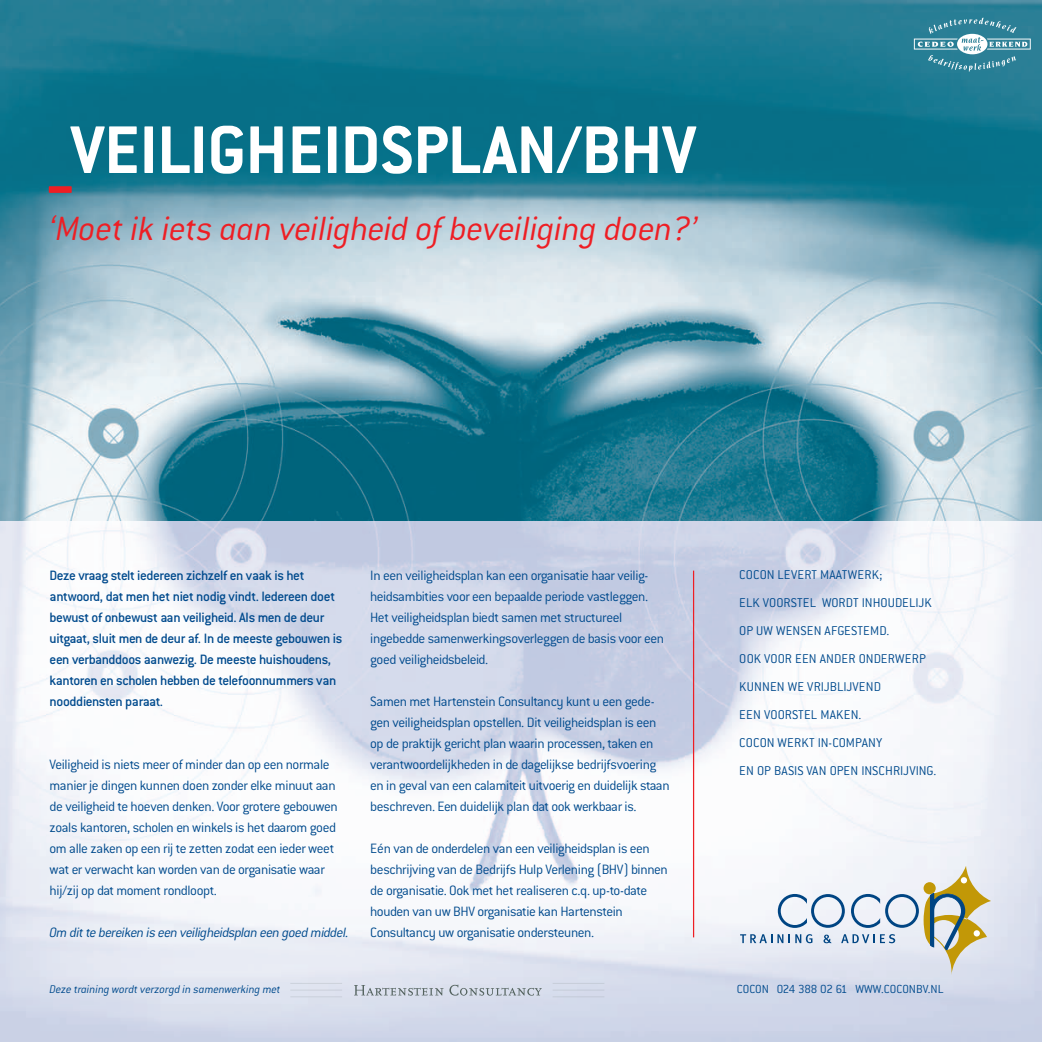
<style>
.page{position:relative;width:1042px;height:1042px;background:#fff}
.page>*{position:absolute;margin:0;border:0;box-sizing:border-box;transform-origin:0 0}
.t1{font:700 74.02px "Conduit ITC";color:#fff}
.t2{font:italic 300 36.93px "Conduit ITC";letter-spacing:-.01em;color:#ee1e24}
.t3{font:300 14.88px/21px "Conduit ITC";letter-spacing:-.03em;color:#004a8d}
.t4{font:500 14.88px/21px "Conduit ITC";letter-spacing:-.03em;color:#004a8d}
.t5{font:italic 300 14.88px "Conduit ITC";letter-spacing:-.035em;color:#004a8d}
.t6{font:300 14px/28px "Conduit ITC";letter-spacing:.015em;color:#004a8d}
.t7{font:300 12.78px "Conduit ITC";letter-spacing:-.005em;color:#004a8d}
.t8{font:italic 300 12.25px "Conduit ITC";letter-spacing:-.01em;color:#004a8d}
.s1{font-size:92.4px;color:#ee1e24}
</style>
<div class="page">
<img style="left:0;top:0;width:1042px;height:1042px">
<svg style="left:740px;top:866px;width:251px;height:110px"></svg>
<hr style="left:693px;top:570px;width:1px;height:367px;background:#ee1e24">
<svg style="left:914px;top:18px;width:117px;height:54px;background:#4e94a7"></svg>
<hr style="left:552px;top:989px;width:52px;height:1px;background:#a5adb3">
<hr style="left:552px;top:982px;width:52px;height:2px;background:#a5adb3">
<hr style="left:552px;top:996px;width:52px;height:1px;background:#a5adb3">
<hr style="left:290px;top:982px;width:52px;height:2px;background:#a5adb3">
<hr style="left:290px;top:996px;width:52px;height:1px;background:#a5adb3">
<hr style="left:290px;top:989px;width:52px;height:1px;background:#a5adb3">
<svg style="left:354px;top:985px;width:89px;height:10px"></svg>
<svg style="left:449px;top:984px;width:93px;height:11px"></svg>
<h1 class="t1" style="left:50px;top:127px;width:648px"><span class="s1">_</span>VEILIGHEIDSPLAN/BHV</h1>
<h2 class="t2" style="left:50px;top:217px;width:649px">‘Moet ik iets aan veiligheid of beveiliging doen?’</h2>
<p class="t4" style="left:50px;top:566px;width:294px">Deze vraag stelt iedereen zichzelf en vaak is het antwoord, dat men het niet nodig vindt. Iedereen doet bewust of onbewust aan veiligheid. Als men de deur uitgaat, sluit men de deur af. In de meeste gebouwen is een verbanddoos aanwezig. De meeste huishoudens, kantoren en scholen hebben de telefoonnummers van nooddiensten paraat.</p>
<p class="t3" style="left:50px;top:755px;width:290px">Veiligheid is niets meer of minder dan op een normale manier je dingen kunnen doen zonder elke minuut aan de veiligheid te hoeven denken. Voor grotere gebouwen zoals kantoren, scholen en winkels is het daarom goed om alle zaken op een rij te zetten zodat een ieder weet wat er verwacht kan worden van de organisatie waar hij/zij op dat moment rondloopt.</p>
<p class="t5" style="left:50px;top:928px;width:301px">Om dit te bereiken is een veiligheidsplan een goed middel.</p>
<p class="t3" style="left:370px;top:566px;width:295px">In een veiligheidsplan kan een organisatie haar veilig&shy;heidsambities voor een bepaalde periode vastleggen.<br>Het veiligheidsplan biedt samen met structureel ingebedde samenwerkingsoverleggen de basis voor een goed veiligheidsbeleid.</p>
<p class="t3" style="left:370px;top:692px;width:301px">Samen met Hartenstein Consultancy kunt u een gede&shy;gen veiligheidsplan opstellen. Dit veiligheidsplan is een op de praktijk gericht plan waarin processen, taken en verantwoordelijkheden in de dagelijkse bedrijfsvoering en in geval van een calamiteit uitvoerig en duidelijk staan beschreven. Een duidelijk plan dat ook werkbaar is.</p>
<p class="t3" style="left:370px;top:839px;width:299px">Eén van de onderdelen van een veiligheidsplan is een beschrijving van de Bedrijfs Hulp Verlening (BHV) binnen de organisatie. Ook met het realiseren c.q. up-to-date houden van uw BHV organisatie kan Hartenstein Consultancy uw organisatie ondersteunen.</p>
<p class="t6" style="left:739px;top:562px;width:198px">COCON LEVERT MAATWERK;<br>ELK VOORSTEL WORDT INHOUDELIJK<br>OP UW WENSEN AFGESTEMD.<br>OOK VOOR EEN ANDER ONDERWERP<br>KUNNEN WE VRIJBLIJVEND<br>EEN VOORSTEL MAKEN.<br>COCON WERKT IN-COMPANY<br>EN OP BASIS VAN OPEN INSCHRIJVING.</p>
<p class="t8" style="left:50px;top:985px;width:233px">Deze training wordt verzorgd in samenwerking met</p>
<p class="t7" style="left:737px;top:984px;width:208px">COCON 024 388 02 61 WWW.COCONBV.NL</p>
</div>
